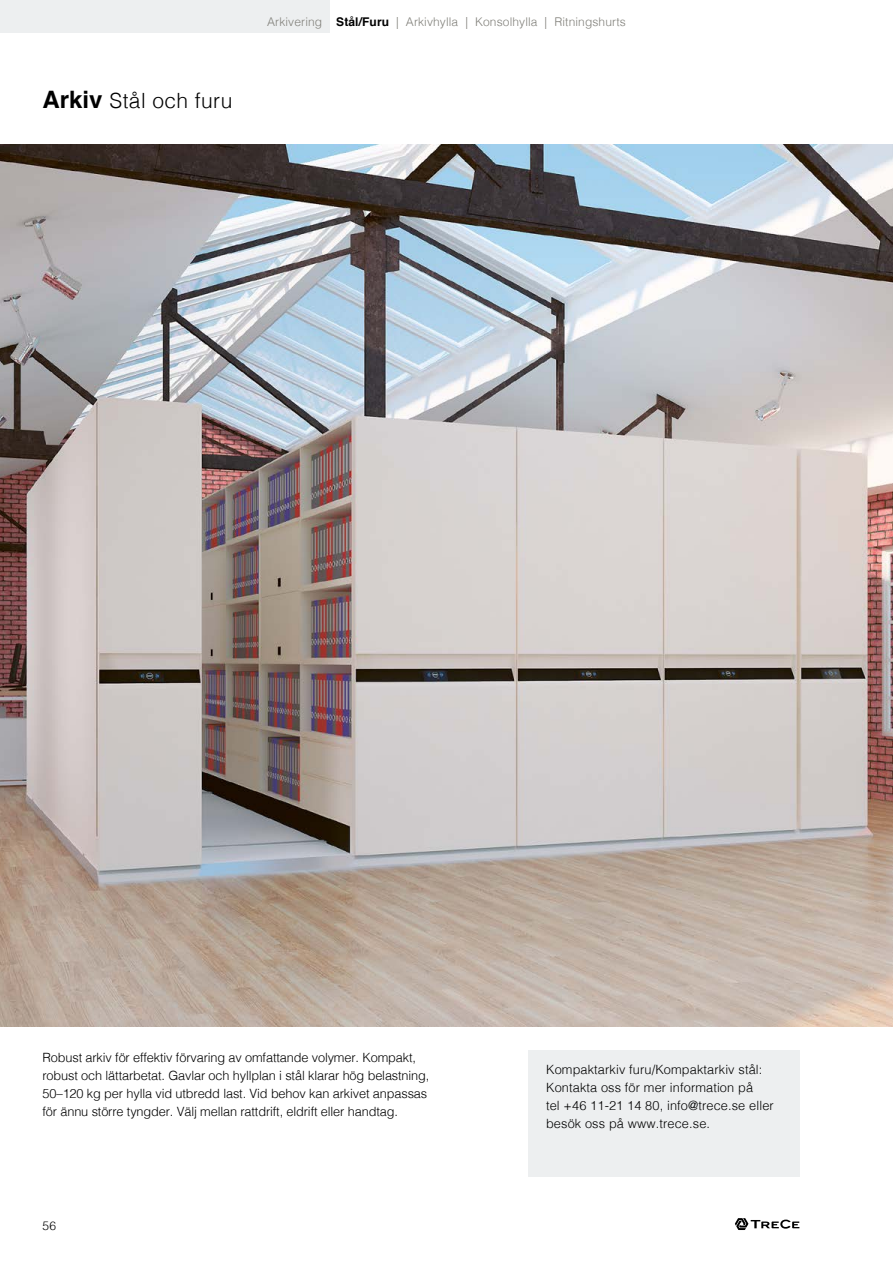
<style>
.page{position:relative;width:893px;height:1263px;background:#fff}
.page>*{position:absolute;margin:0;border:0;box-sizing:border-box;transform-origin:0 0}
.t1{font:300 21px "Helvetica";letter-spacing:.02em;color:#000}
.t2{font:300 12.75px/18px "Helvetica";letter-spacing:-.01em;color:#000}
.t3{font:300 12.75px/18px "Helvetica";letter-spacing:.01em;color:#000}
.t4{font:300 12px "Helvetica";letter-spacing:.01em;color:#81807a}
.t5{font:300 12px "Helvetica";color:#000}
.s1{font-weight:700;font-size:24px}
.s2{font-weight:700;color:#000}
</style>
<div class="page">
<svg style="left:735px;top:1218px;width:64px;height:12px"></svg>
<div style="left:529px;top:1050px;width:271px;height:126px;background:#edeff0"></div>
<div style="left:0;top:0;width:330px;height:33px;background:#edeff0"></div>
<img style="left:0;top:144px;width:893px;height:882px">
<h1 class="t1" style="left:43px;top:83px;width:191px"><span class="s1">Arkiv</span> Stål och furu</h1>
<p class="t4" style="left:267px;top:12px;width:360px">Arkivering <span class="s2">Stål/Furu</span> | Arkivhylla | Konsolhylla | Ritningshurts</p>
<p class="t2" style="left:43px;top:1048px;width:388px">Robust arkiv för effektiv förvaring av omfattande volymer. Kompakt, robust och lättarbetat. Gavlar och hyllplan i stål klarar hög belastning, 50–120 kg per hylla vid utbredd last. Vid behov kan arkivet anpassas för ännu större tyngder. Välj mellan rattdrift, eldrift eller handtag.</p>
<p class="t5" style="left:43px;top:1216px;width:15px">56</p>
<p class="t3" style="left:546px;top:1060px;width:229px">Kompaktarkiv furu/Kompaktarkiv stål:<br>Kontakta oss för mer information på<br>tel +46 11-21 14 80, info@trece.se eller besök oss på www.trece.se.</p>
</div>
